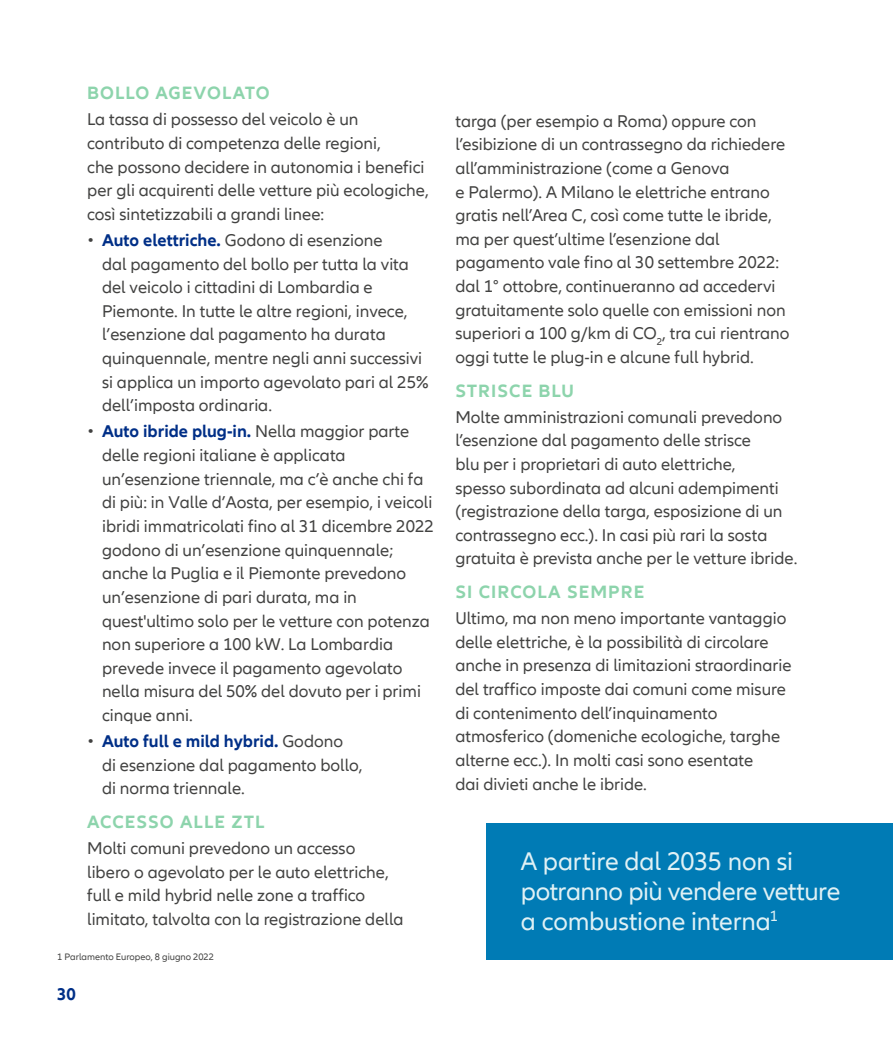
<style>
.page{position:relative;width:893px;height:1042px;background:#fff}
.page>*{position:absolute;margin:0;border:0;box-sizing:border-box;transform-origin:0 0}
.t1{font:26.25px/29.8px "Allianz Neo";letter-spacing:-.01em;color:#e0f1f5}
.t2{font:700 18.38px "Allianz Neo";letter-spacing:.06em;color:#8dd4ac}
.t3{font:17.5px/23.6px "Allianz Neo";color:#424241}
.t4{font:700 17.5px "Allianz Neo";color:#002f87}
.t5{font:9.62px "Allianz Neo";color:#424241}
.s1{font-weight:700;color:#002f87}
</style>
<div class="page">
<div style="left:486px;top:823px;width:407px;height:137px;background:#007bb5"></div>
<p class="t2" style="left:87px;top:82px;width:184px">BOLLO AGEVOLATO</p>
<p class="t3" style="left:87px;top:108px;width:343px">La tassa di possesso del veicolo è un contributo di competenza delle regioni,<br>che possono decidere in autonomia i benefici per gli acquirenti delle vetture più ecologiche, così sintetizzabili a grandi linee:</p>
<p class="t3" style="left:102px;top:229px;width:328px;text-indent:-15px">• <span class="s1">Auto elettriche.</span> Godono di esenzione<br>dal pagamento del bollo per tutta la vita del veicolo i cittadini di Lombardia e Piemonte. In tutte le altre regioni, invece, l’esenzione dal pagamento ha durata quinquennale, mentre negli anni successivi si applica un importo agevolato pari al 25% dell’imposta ordinaria.</p>
<p class="t3" style="left:102px;top:420px;width:333px;text-indent:-15px">• <span class="s1">Auto ibride plug-in.</span> Nella maggior parte delle regioni italiane è applicata un’esenzione triennale, ma c’è anche chi fa di più: in Valle d’Aosta, per esempio, i veicoli ibridi immatricolati fino al 31 dicembre 2022 godono di un’esenzione quinquennale; anche la Puglia e il Piemonte prevedono un’esenzione di pari durata, ma in quest'ultimo solo per le vetture con potenza non superiore a 100 kW. La Lombardia prevede invece il pagamento agevolato nella misura del 50% del dovuto per i primi cinque anni.</p>
<p class="t3" style="left:102px;top:730px;width:262px;text-indent:-15px">• <span class="s1">Auto full e mild hybrid.</span> Godono<br>di esenzione dal pagamento bollo, di norma triennale.</p>
<p class="t2" style="left:87px;top:811px;width:179px">ACCESSO ALLE ZTL</p>
<p class="t3" style="left:87px;top:837px;width:318px">Molti comuni prevedono un accesso<br>libero o agevolato per le auto elettriche, full e mild hybrid nelle zone a traffico limitato, talvolta con la registrazione della</p>
<p class="t5" style="left:57px;top:951px;width:158px">1 Parlamento Europeo, 8 giugno 2022</p>
<p class="t4" style="left:57px;top:984px;width:20px">30</p>
<p class="t3" style="left:455px;top:109px;width:335px">targa (per esempio a Roma) oppure con l’esibizione di un contrassegno da richiedere all’amministrazione (come a Genova<br>e Palermo). A Milano le elettriche entrano gratis nell’Area C, così come tutte le ibride, ma per quest’ultime l’esenzione dal pagamento vale fino al 30 settembre 2022: dal 1° ottobre, continueranno ad accedervi gratuitamente solo quelle con emissioni non superiori a 100 g/km di CO<sub>2</sub>, tra cui rientrano oggi tutte le plug-in e alcune full hybrid.</p>
<p class="t2" style="left:455px;top:380px;width:120px">STRISCE BLU</p>
<p class="t3" style="left:455px;top:405px;width:344px">Molte amministrazioni comunali prevedono l’esenzione dal pagamento delle strisce<br>blu per i proprietari di auto elettriche,<br>spesso subordinata ad alcuni adempimenti (registrazione della targa, esposizione di un contrassegno ecc.). In casi più rari la sosta gratuita è prevista anche per le vetture ibride.</p>
<p class="t2" style="left:455px;top:581px;width:190px">SI CIRCOLA SEMPRE</p>
<p class="t3" style="left:455px;top:607px;width:338px">Ultimo, ma non meno importante vantaggio delle elettriche, è la possibilità di circolare anche in presenza di limitazioni straordinarie del traffico imposte dai comuni come misure di contenimento dell’inquinamento atmosferico (domeniche ecologiche, targhe alterne ecc.). In molti casi sono esentate<br>dai divieti anche le ibride.</p>
<h1 class="t1" style="left:521px;top:847px;width:321px">A partire dal 2035 non si potranno più vendere vetture a combustione interna<sup>1</sup></h1>
</div>
